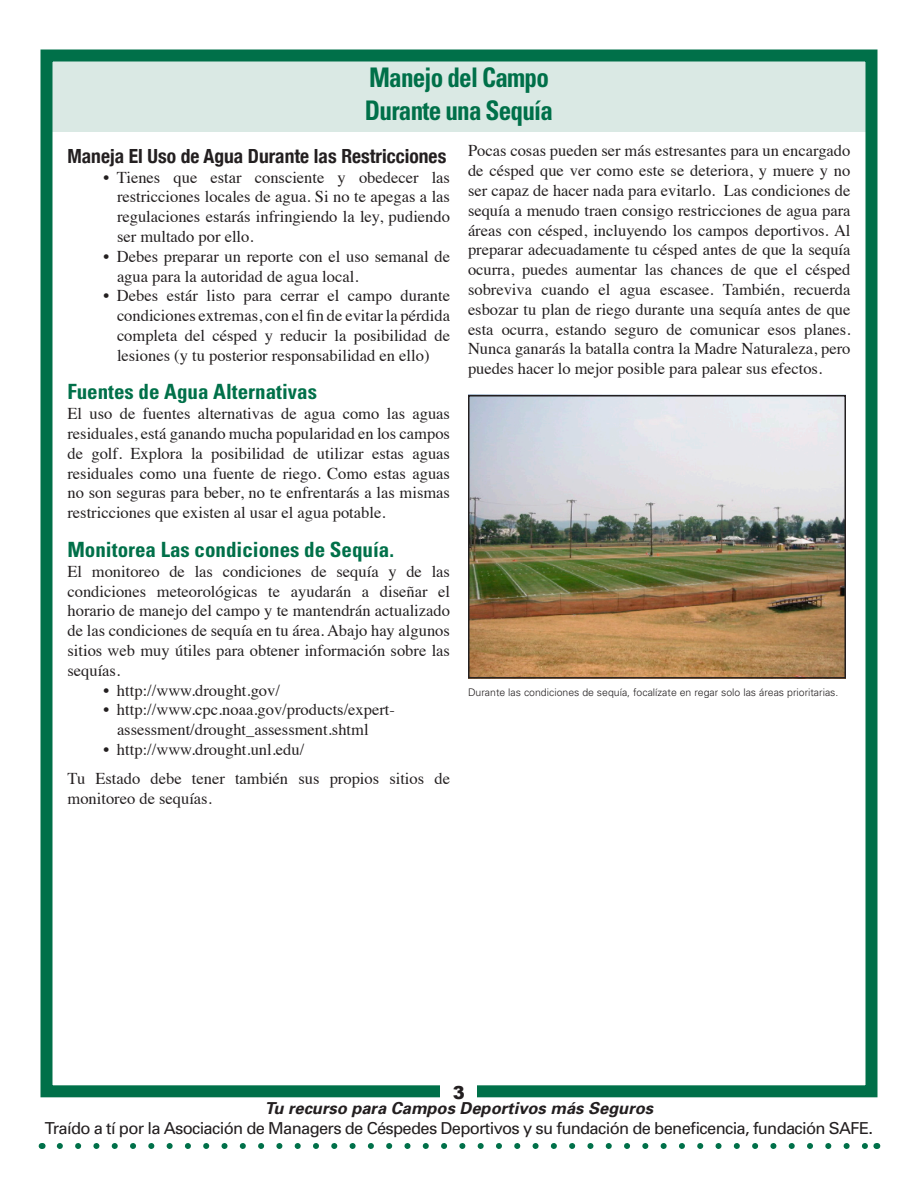
<style>
.page{position:relative;width:918px;height:1188px;background:#fff}
.page>*{position:absolute;margin:0;border:0;box-sizing:border-box;transform-origin:0 0}
.t1{font:700 condensed 27px/32.4px "Univers";letter-spacing:-.03em;color:#007049;scale:.93 1}
.Subhead_1{font:700 condensed 21px "Univers";color:#007049}
.Subhead_2{font:700 condensed 19.5px "Helvetica Neue";color:#231f20}
.t2{font:900 18px "Arial";color:#231f20}
.Chart_Text{font:16.5px/19.8px "Times";color:#231f20}
.Body{font:16.5px/19.8px "Times";color:#231f20;text-align:justify}
.Body_Bullets{font:16.5px/19.8px "Times";color:#231f20;text-align:justify}
.t3{font:16.5px "Univers";letter-spacing:-.04em;color:#231f20}
.t4{font:italic 700 16.5px "Univers";color:#231f20}
.Cutline{font:300 10.5px "Univers";color:#231f20}
</style>
<div class="page">
<div style="left:46px;top:51px;width:826px;height:81px;background:#dae9e4"></div>
<div style="left:40px;top:50px;width:838px;height:1047px;border:12px solid #007049"></div>
<svg style="left:60px;top:1143px;width:807px;height:6px"></svg>
<div style="left:441px;top:1080px;width:36px;height:25px;background:#fff"></div>
<img style="left:471px;top:398px;width:372px;height:278px">
<div style="left:468px;top:395px;width:378px;height:284px;border:2px solid #231f20"></div>
<h1 class="t1" style="left:365px;top:62px;width:204px">Manejo del Campo<br>Durante una Sequía</h1>
<p class="Subhead_2" style="left:68px;top:144px;width:380px">Maneja El Uso de Agua Durante las Restricciones</p>
<p class="Body_Bullets" style="left:117px;top:166px;width:335px;text-indent:-14px">• Tienes que estar consciente y obedecer las restricciones locales de agua. Si no te apegas a las regulaciones estarás infringiendo la ley, pudiendo ser multado por ello.</p>
<p class="Body_Bullets" style="left:117px;top:245px;width:334px;text-indent:-14px">• Debes preparar un reporte con el uso semanal de agua para la autoridad de agua local.</p>
<p class="Body_Bullets" style="left:117px;top:284px;width:335px;text-indent:-14px">• Debes estár listo para cerrar el campo durante condiciones extremas, con el fin de evitar la pérdida completa del césped y reducir la posibilidad de lesiones (y tu posterior responsabilidad en ello)</p>
<p class="Subhead_1" style="left:68px;top:379px;width:251px">Fuentes de Agua Alternativas</p>
<p class="Body" style="left:68px;top:402px;width:384px">El uso de fuentes alternativas de agua como las aguas residuales, está ganando mucha popularidad en los campos de golf. Explora la posibilidad de utilizar estas aguas residuales como una fuente de riego. Como estas aguas no son seguras para beber, no te enfrentarás a las mismas restricciones que existen al usar el agua potable.</p>
<p class="Subhead_1" style="left:68px;top:537px;width:328px">Monitorea Las condiciones de Sequía.</p>
<p class="Body" style="left:68px;top:560px;width:384px">El monitoreo de las condiciones de sequía y de las condiciones meteorológicas te ayudarán a diseñar el horario de manejo del campo y te mantendrán actualizado de las condiciones de sequía en tu área. Abajo hay algunos sitios web muy útiles para obtener información sobre las sequías.</p>
<p class="Body_Bullets" style="left:104px;top:679px;width:178px">• http://www.drought.gov/</p>
<p class="Body_Bullets" style="left:117px;top:698px;width:280px;text-indent:-14px">• http://www.cpc.noaa.gov/products/expert&shy;assessment/drought_assessment.shtml</p>
<p class="Body_Bullets" style="left:104px;top:738px;width:202px">• http://www.drought.unl.edu/</p>
<p class="Chart_Text" style="left:68px;top:767px;width:384px">Tu Estado debe tener también sus propios sitios de monitoreo de sequías.</p>
<p class="Chart_Text" style="left:468px;top:140px;width:384px;text-align:justify">Pocas cosas pueden ser más estresantes para un encargado de césped que ver como este se deteriora, y muere y no ser capaz de hacer nada para evitarlo. Las condiciones de sequía a menudo traen consigo restricciones de agua para áreas con césped, incluyendo los campos deportivos. Al preparar adecuadamente tu césped antes de que la sequía ocurra, puedes aumentar las chances de que el césped sobreviva cuando el agua escasee. También, recuerda esbozar tu plan de riego durante una sequía antes de que esta ocurra, estando seguro de comunicar esos planes.<br>Nunca ganarás la batalla contra la Madre Naturaleza, pero puedes hacer lo mejor posible para palear sus efectos.</p>
<p class="Cutline" style="left:468px;top:686px;width:372px">Durante las condiciones de sequía, focalízate en regar solo las áreas prioritarias.</p>
<p class="t2" style="left:453px;top:1082px;width:14px">3</p>
<p class="t4" style="left:265px;top:1098px;width:390px">Tu recurso para Campos Deportivos más Seguros</p>
<p class="t3" style="left:45px;top:1118px;width:830px">Traído a tí por la Asociación de Managers de Céspedes Deportivos y su fundación de beneficencia, fundación SAFE.</p>
</div>
